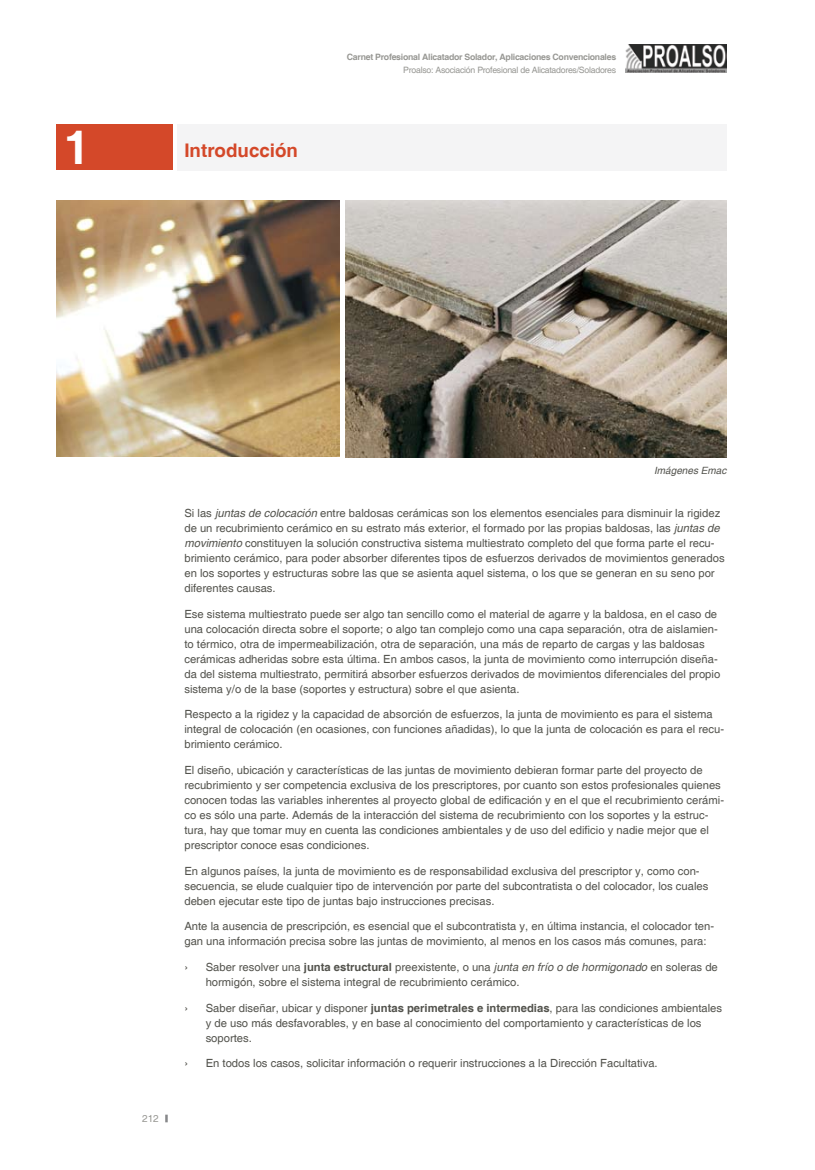
<style>
.page{position:relative;width:815px;height:1170px;background:#fff}
.page>*{position:absolute;margin:0;border:0;box-sizing:border-box;transform-origin:0 0}
.t1{font:700 46.25px "Helvetica";color:#fff}
.t2{font:700 18.75px "Helvetica";color:#d44829}
.t3{font:11.25px/15px "Helvetica";color:#53534d}
.t4{font:italic 10px "Helvetica";color:#53534d}
.t5{font:10px "Helvetica";color:#989894}
.t6{font:700 8.75px "Helvetica";letter-spacing:-.03em;color:#989894}
.t7{font:8.75px "Helvetica";letter-spacing:-.03em;color:#989894}
.s1{font-style:italic}
.s2{font-weight:700}
</style>
<div class="page">
<svg style="left:165px;top:1114px;width:3px;height:8px"></svg>
<img style="left:625px;top:44px;width:101px;height:29px">
<div style="left:177px;top:124px;width:549px;height:46px;background:#f4f4f5"></div>
<div style="left:57px;top:124px;width:116px;height:46px;background:#d44829"></div>
<img style="left:57px;top:200px;width:282px;height:256px">
<img style="left:345px;top:200px;width:381px;height:257px">
<h1 class="t1" style="left:64px;top:120px;width:27px">1</h1>
<h2 class="t2" style="left:184px;top:139px;width:115px">Introducción</h2>
<p class="t6" style="left:347px;top:52px;width:271px">Carnet Profesional Alicatador Solador, Aplicaciones Convencionales</p>
<p class="t7" style="left:403px;top:65px;width:214px">Proalso: Asociación Profesional de Alicatadores/Soladores</p>
<p class="t4" style="left:654px;top:464px;width:74px">Imágenes Emac</p>
<p class="t5" style="left:142px;top:1112px;width:18px">212</p>
<p class="t3" style="left:184px;top:506px;width:542px">Si las <span class="s1">juntas de colocación</span> entre baldosas cerámicas son los elementos esenciales para disminuir la rigidez de un recubrimiento cerámico en su estrato más exterior, el formado por las propias baldosas, las <span class="s1">juntas de movimiento</span> constituyen la solución constructiva sistema multiestrato completo del que forma parte el recu&shy;brimiento cerámico, para poder absorber diferentes tipos de esfuerzos derivados de movimientos generados en los soportes y estructuras sobre las que se asienta aquel sistema, o los que se generan en su seno por diferentes causas.</p>
<p class="t3" style="left:184px;top:606px;width:537px">Ese sistema multiestrato puede ser algo tan sencillo como el material de agarre y la baldosa, en el caso de una colocación directa sobre el soporte; o algo tan complejo como una capa separación, otra de aislamien&shy;to térmico, otra de impermeabilización, otra de separación, una más de reparto de cargas y las baldosas cerámicas adheridas sobre esta última. En ambos casos, la junta de movimiento como interrupción diseña&shy;da del sistema multiestrato, permitirá absorber esfuerzos derivados de movimientos diferenciales del propio sistema y/o de la base (soportes y estructura) sobre el que asienta.</p>
<p class="t3" style="left:184px;top:707px;width:541px">Respecto a la rigidez y la capacidad de absorción de esfuerzos, la junta de movimiento es para el sistema integral de colocación (en ocasiones, con funciones añadidas), lo que la junta de colocación es para el recu&shy;brimiento cerámico.</p>
<p class="t3" style="left:184px;top:762px;width:541px">El diseño, ubicación y características de las juntas de movimiento debieran formar parte del proyecto de recubrimiento y ser competencia exclusiva de los prescriptores, por cuanto son estos profesionales quienes conocen todas las variables inherentes al proyecto global de edificación y en el que el recubrimiento cerámi&shy;co es sólo una parte. Además de la interacción del sistema de recubrimiento con los soportes y la estruc&shy;tura, hay que tomar muy en cuenta las condiciones ambientales y de uso del edificio y nadie mejor que el prescriptor conoce esas condiciones.</p>
<p class="t3" style="left:184px;top:863px;width:526px">En algunos países, la junta de movimiento es de responsabilidad exclusiva del prescriptor y, como con&shy;secuencia, se elude cualquier tipo de intervención por parte del subcontratista o del colocador, los cuales deben ejecutar este tipo de juntas bajo instrucciones precisas.</p>
<p class="t3" style="left:184px;top:919px;width:531px">Ante la ausencia de prescripción, es esencial que el subcontratista y, en última instancia, el colocador ten&shy;gan una información precisa sobre las juntas de movimiento, al menos en los casos más comunes, para:</p>
<p class="t3" style="left:184px;top:959px;width:5px">›</p>
<p class="t3" style="left:206px;top:959px;width:514px">Saber resolver una <span class="s2">junta estructural</span> preexistente, o una <span class="s1">junta en frío o de hormigonado</span> en soleras de hormigón, sobre el sistema integral de recubrimiento cerámico.</p>
<p class="t3" style="left:184px;top:1000px;width:5px">›</p>
<p class="t3" style="left:206px;top:1000px;width:518px">Saber diseñar, ubicar y disponer <span class="s2">juntas perimetrales e intermedias</span>, para las condiciones ambientales y de uso más desfavorables, y en base al conocimiento del comportamiento y características de los soportes.</p>
<p class="t3" style="left:184px;top:1056px;width:5px">›</p>
<p class="t3" style="left:206px;top:1056px;width:454px">En todos los casos, solicitar información o requerir instrucciones a la Dirección Facultativa.</p>
</div>
